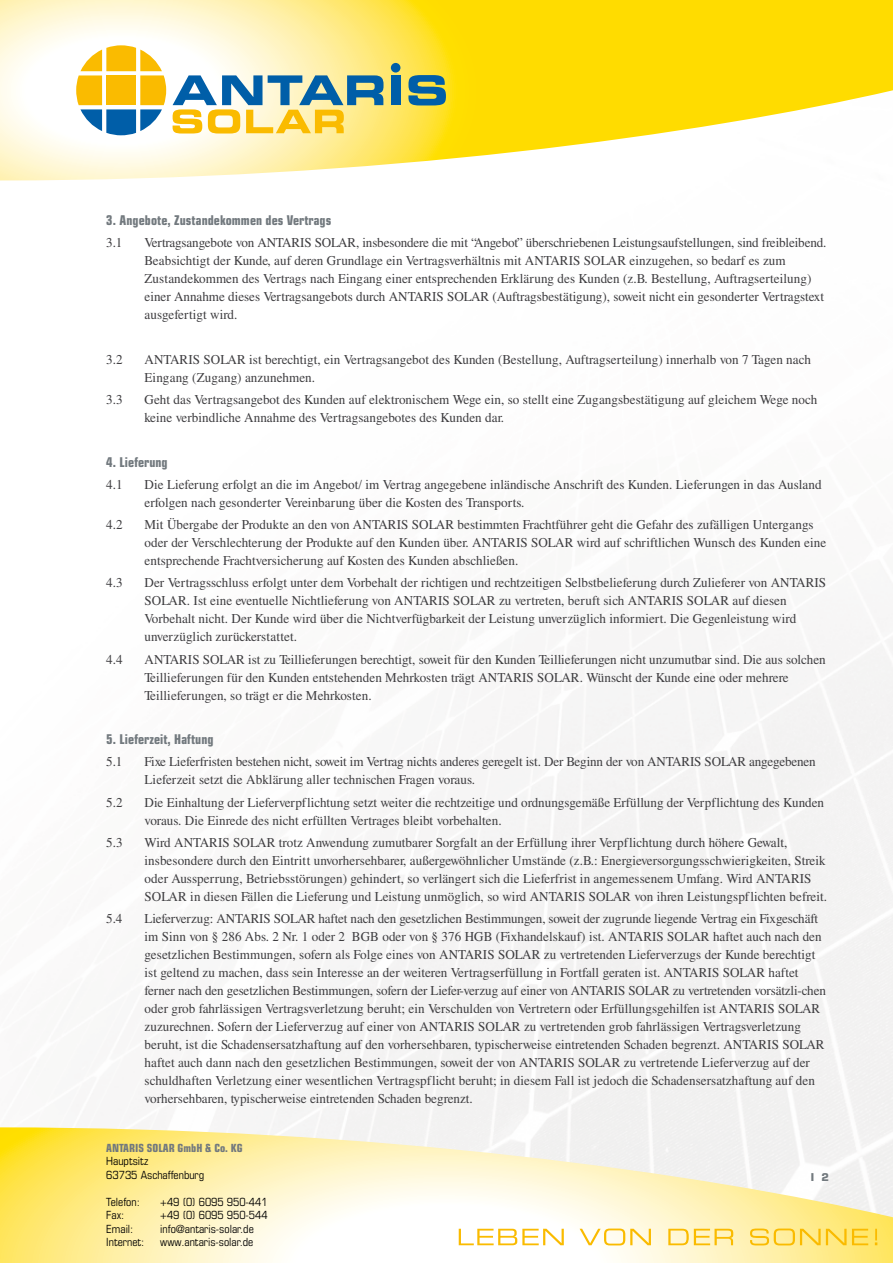
<style>
.page{position:relative;width:893px;height:1263px;background:#fff}
.page>*{position:absolute;margin:0;border:0;box-sizing:border-box;transform-origin:0 0}
.t1{font:13.5px/18px "Times LTCE";letter-spacing:.005em;color:#3e3d40}
.t2{font:700 condensed 13.5px "Eurostile LTCE";letter-spacing:.005em;color:#72797e}
.t3{font:condensed 11.25px/13.5px "Eurostile LTCE";color:#000}
.t4{font:700 condensed 11.25px "Eurostile LTCE";color:#72797e}
.t5{font:700 10.5px "Eurostile LTCE";color:#72797e}
</style>
<div class="page">
<svg style="left:0;top:0;width:893px;height:180px"></svg>
<svg style="left:0;top:1127px;width:893px;height:136px"></svg>
<svg style="left:459px;top:1229px;width:105px;height:16px"></svg>
<svg style="left:580px;top:1228px;width:71px;height:17px"></svg>
<svg style="left:668px;top:1229px;width:65px;height:16px"></svg>
<svg style="left:750px;top:1228px;width:118px;height:17px;background:#fddd64"></svg>
<svg style="left:875px;top:1229px;width:2px;height:16px"></svg>
<div style="left:391px;top:63px;width:9px;height:10px;background:#005ea8;border-radius:50%"></div>
<div style="left:391px;top:75px;width:9px;height:30px;background:#005ea8"></div>
<svg style="left:408px;top:75px;width:38px;height:30px"></svg>
<svg style="left:173px;top:75px;width:210px;height:59px;background:#b8c19a"></svg>
<svg style="left:76px;top:45px;width:90px;height:90px"></svg>
<p class="t2" style="left:106px;top:212px;width:226px">3. Angebote, Zustandekommen des Vertrags</p>
<p class="t1" style="left:106px;top:234px;width:18px">3.1</p>
<p class="t1" style="left:145px;top:234px;width:683px">Vertragsangebote von ANTARIS SOLAR, insbesondere die mit “Angebot” überschriebenen Leistungsaufstellungen, sind freibleibend.<br>Beabsichtigt der Kunde, auf deren Grundlage ein Vertragsverhältnis mit ANTARIS SOLAR einzugehen, so bedarf es zum Zustandekommen des Vertrags nach Eingang einer entsprechenden Erklärung des Kunden (z.B. Bestellung, Auftragserteilung) einer Annahme dieses Vertragsangebots durch ANTARIS SOLAR (Auftragsbestätigung), soweit nicht ein gesonderter Vertragstext ausgefertigt wird.</p>
<p class="t1" style="left:106px;top:350px;width:18px">3.2</p>
<p class="t1" style="left:145px;top:350px;width:668px">ANTARIS SOLAR ist berechtigt, ein Vertragsangebot des Kunden (Bestellung, Auftragserteilung) innerhalb von 7 Tagen nach<br>Eingang (Zugang) anzunehmen.</p>
<p class="t1" style="left:106px;top:391px;width:18px">3.3</p>
<p class="t1" style="left:145px;top:391px;width:674px">Geht das Vertragsangebot des Kunden auf elektronischem Wege ein, so stellt eine Zugangsbestätigung auf gleichem Wege noch keine verbindliche Annahme des Vertragsangebotes des Kunden dar.</p>
<p class="t2" style="left:106px;top:454px;width:63px">4. Lieferung</p>
<p class="t1" style="left:106px;top:475px;width:18px">4.1</p>
<p class="t1" style="left:145px;top:475px;width:679px">Die Lieferung erfolgt an die im Angebot/ im Vertrag angegebene inländische Anschrift des Kunden. Lieferungen in das Ausland erfolgen nach gesonderter Vereinbarung über die Kosten des Transports.</p>
<p class="t1" style="left:106px;top:516px;width:18px">4.2</p>
<p class="t1" style="left:145px;top:516px;width:683px">Mit Übergabe der Produkte an den von ANTARIS SOLAR bestimmten Frachtführer geht die Gefahr des zufälligen Untergangs oder der Verschlechterung der Produkte auf den Kunden über. ANTARIS SOLAR wird auf schriftlichen Wunsch des Kunden eine entsprechende Frachtversicherung auf Kosten des Kunden abschließen.</p>
<p class="t1" style="left:106px;top:574px;width:18px">4.3</p>
<p class="t1" style="left:145px;top:574px;width:683px">Der Vertragsschluss erfolgt unter dem Vorbehalt der richtigen und rechtzeitigen Selbstbelieferung durch Zulieferer von ANTARIS SOLAR. Ist eine eventuelle Nichtlieferung von ANTARIS SOLAR zu vertreten, beruft sich ANTARIS SOLAR auf diesen Vorbehalt nicht. Der Kunde wird über die Nichtverfügbarkeit der Leistung unverzüglich informiert. Die Gegenleistung wird unverzüglich zurückerstattet.</p>
<p class="t1" style="left:106px;top:650px;width:18px">4.4</p>
<p class="t1" style="left:145px;top:650px;width:683px">ANTARIS SOLAR ist zu Teillieferungen berechtigt, soweit für den Kunden Teillieferungen nicht unzumutbar sind. Die aus solchen<br>Teillieferungen für den Kunden entstehenden Mehrkosten trägt ANTARIS SOLAR. Wünscht der Kunde eine oder mehrere<br>Teillieferungen, so trägt er die Mehrkosten.</p>
<p class="t2" style="left:106px;top:731px;width:109px">5. Lieferzeit, Haftung</p>
<p class="t1" style="left:106px;top:753px;width:18px">5.1</p>
<p class="t1" style="left:145px;top:753px;width:673px">Fixe Lieferfristen bestehen nicht, soweit im Vertrag nichts anderes geregelt ist. Der Beginn der von ANTARIS SOLAR angegebenen<br>Lieferzeit setzt die Abklärung aller technischen Fragen voraus.</p>
<p class="t1" style="left:106px;top:793px;width:18px">5.2</p>
<p class="t1" style="left:145px;top:793px;width:681px">Die Einhaltung der Lieferverpflichtung setzt weiter die rechtzeitige und ordnungsgemäße Erfüllung der Verpflichtung des Kunden voraus. Die Einrede des nicht erfüllten Vertrages bleibt vorbehalten.</p>
<p class="t1" style="left:106px;top:833px;width:18px">5.3</p>
<p class="t1" style="left:145px;top:833px;width:684px">Wird ANTARIS SOLAR trotz Anwendung zumutbarer Sorgfalt an der Erfüllung ihrer Verpflichtung durch höhere Gewalt, insbesondere durch den Eintritt unvorhersehbarer, außergewöhnlicher Umstände (z.B.: Energieversorgungsschwierigkeiten, Streik oder Aussperrung, Betriebsstörungen) gehindert, so verlängert sich die Lieferfrist in angemessenem Umfang. Wird ANTARIS SOLAR in diesen Fällen die Lieferung und Leistung unmöglich, so wird ANTARIS SOLAR von ihren Leistungspflichten befreit.</p>
<p class="t1" style="left:106px;top:910px;width:18px">5.4</p>
<p class="t1" style="left:145px;top:910px;width:683px">Lieferverzug: ANTARIS SOLAR haftet nach den gesetzlichen Bestimmungen, soweit der zugrunde liegende Vertrag ein Fixgeschäft im Sinn von § 286 Abs. 2 Nr. 1 oder 2 BGB oder von § 376 HGB (Fixhandelskauf) ist. ANTARIS SOLAR haftet auch nach den gesetzlichen Bestimmungen, sofern als Folge eines von ANTARIS SOLAR zu vertretenden Lieferverzugs der Kunde berechtigt ist geltend zu machen, dass sein Interesse an der weiteren Vertragserfüllung in Fortfall geraten ist. ANTARIS SOLAR haftet ferner nach den gesetzlichen Bestimmungen, sofern der Liefer-verzug auf einer von ANTARIS SOLAR zu vertretenden vorsätzli-chen oder grob fahrlässigen Vertragsverletzung beruht; ein Verschulden von Vertretern oder Erfüllungsgehilfen ist ANTARIS SOLAR zuzurechnen. Sofern der Lieferverzug auf einer von ANTARIS SOLAR zu vertretenden grob fahrlässigen Vertragsverletzung beruht, ist die Schadensersatzhaftung auf den vorhersehbaren, typischerweise eintretenden Schaden begrenzt. ANTARIS SOLAR haftet auch dann nach den gesetzlichen Bestimmungen, soweit der von ANTARIS SOLAR zu vertretende Lieferverzug auf der schuldhaften Verletzung einer wesentlichen Vertragspflicht beruht; in diesem Fall ist jedoch die Schadensersatzhaftung auf den vorhersehbaren, typischerweise eintretenden Schaden begrenzt.</p>
<p class="t4" style="left:106px;top:1141px;width:138px">ANTARIS SOLAR GmbH &amp; Co. KG</p>
<p class="t3" style="left:106px;top:1154px;width:99px">Hauptsitz<br>63735 Aschaffenburg</p>
<p class="t3" style="left:106px;top:1195px;width:35px">Telefon:</p>
<p class="t3" style="left:160px;top:1195px;width:109px">+49 (0) 6095 950-441</p>
<p class="t3" style="left:106px;top:1208px;width:20px">Fax:</p>
<p class="t3" style="left:160px;top:1208px;width:109px">+49 (0) 6095 950-544</p>
<p class="t3" style="left:106px;top:1222px;width:29px">Email:</p>
<p class="t3" style="left:160px;top:1222px;width:95px">info@antaris-solar.de</p>
<p class="t3" style="left:106px;top:1235px;width:40px">Internet:</p>
<p class="t3" style="left:160px;top:1235px;width:95px">www.antaris-solar.de</p>
<p class="t5" style="left:811px;top:1171px;width:20px">I 2</p>
</div>
